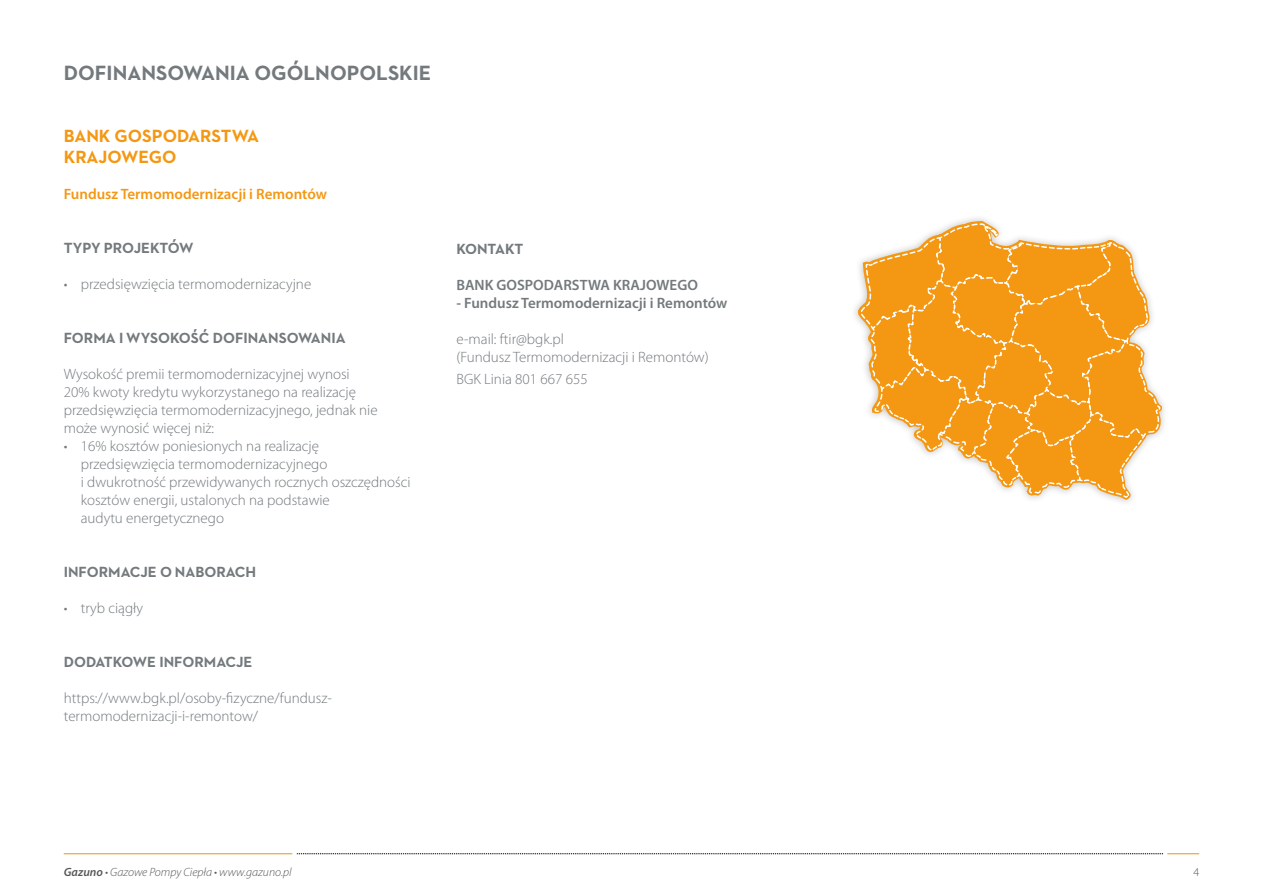
<style>
.page{position:relative;width:1263px;height:893px;background:#fff}
.page>*{position:absolute;margin:0;border:0;box-sizing:border-box;transform-origin:0 0}
.t1{font:700 21px "Neutraface 2 Text";color:#73797c}
.t2{font:700 18px/21.6px "Neutraface 2 Text";color:#f49712}
.t3{font:300 15px/18px "Myriad Pro";color:#73797c}
.t4{font:700 15px "Neutraface 2 Text";color:#73797c}
.t5{font:600 15px "Myriad Pro";color:#73797c}
.t6{font:600 15px "Myriad Pro";color:#f49712}
.t7{font:italic 300 12px "Myriad Pro";color:#575756}
.t8{font:300 12px "Myriad Pro";color:#575756}
.s1{font-weight:600}
</style>
<div class="page">
<hr style="left:64px;top:853px;width:228px;height:1px;background:#f49712">
<svg style="left:297px;top:853px;width:866px;height:1px"></svg>
<hr style="left:1167px;top:853px;width:32px;height:1px;background:#f49712">
<svg style="left:854px;top:223px;width:309px;height:276px"></svg>
<h1 class="t1" style="left:64px;top:60px;width:369px">DOFINANSOWANIA OGÓLNOPOLSKIE</h1>
<p class="t2" style="left:64px;top:125px;width:197px">BANK GOSPODARSTWA<br>KRAJOWEGO</p>
<p class="t6" style="left:64px;top:186px;width:265px">Fundusz Termomodernizacji i Remontów</p>
<p class="t4" style="left:64px;top:238px;width:131px">TYPY PROJEKTÓW</p>
<p class="t3" style="left:64px;top:275px;width:249px">• przedsięwzięcia termomodernizacyjne</p>
<p class="t4" style="left:64px;top:328px;width:283px">FORMA I WYSOKOŚĆ DOFINANSOWANIA</p>
<p class="t3" style="left:64px;top:365px;width:315px">Wysokość premii termomodernizacyjnej wynosi 20% kwoty kredytu wykorzystanego na realizację przedsięwzięcia termomodernizacyjnego, jednak nie może wynosić więcej niż:</p>
<p class="t3" style="left:81px;top:437px;width:331px;text-indent:-17px">• 16% kosztów poniesionych na realizację przedsięwzięcia termomodernizacyjnego<br>i dwukrotność przewidywanych rocznych oszczędności kosztów energii, ustalonych na podstawie<br>audytu energetycznego</p>
<p class="t4" style="left:64px;top:562px;width:194px">INFORMACJE O NABORACH</p>
<p class="t3" style="left:64px;top:599px;width:81px">• tryb ciągły</p>
<p class="t4" style="left:64px;top:652px;width:190px">DODATKOWE INFORMACJE</p>
<p class="t3" style="left:64px;top:689px;width:270px">https://www.bgk.pl/osoby-fizyczne/fundusz&shy;termomodernizacji-i-remontow/</p>
<p class="t4" style="left:456px;top:239px;width:68px">KONTAKT</p>
<p class="t5" style="left:456px;top:277px;width:243px">BANK GOSPODARSTWA KRAJOWEGO</p>
<p class="t5" style="left:456px;top:295px;width:273px">- Fundusz Termomodernizacji i Remontów</p>
<p class="t3" style="left:456px;top:330px;width:254px">e-mail: ftir@bgk.pl<br>(Fundusz Termomodernizacji i Remontów)</p>
<p class="t3" style="left:456px;top:370px;width:133px">BGK Linia 801 667 655</p>
<p class="t7" style="left:64px;top:866px;width:229px"><span class="s1">Gazuno</span> • Gazowe Pompy Ciepła • www.gazuno.pl</p>
<p class="t8" style="left:1193px;top:866px;width:7px">4</p>
</div>
